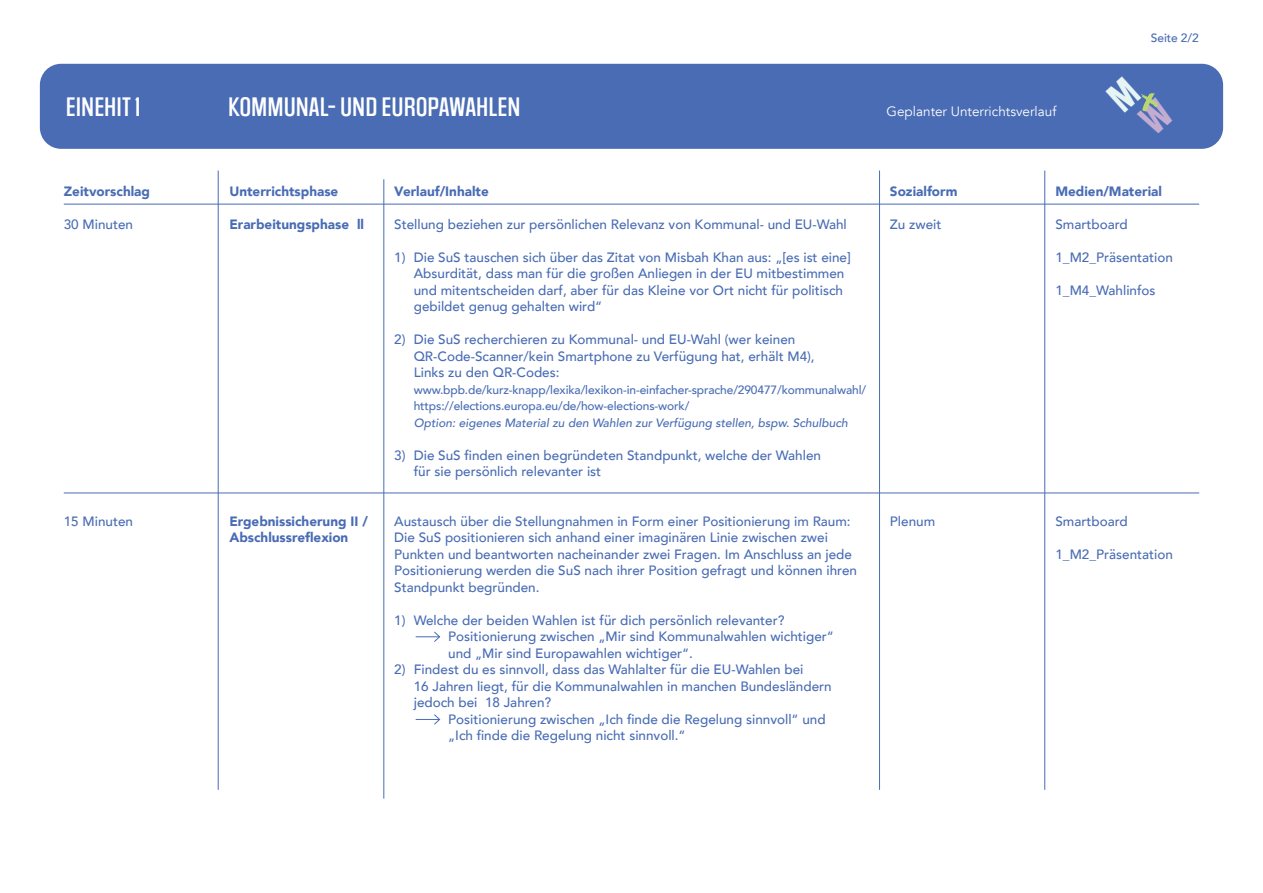
<style>
.page{position:relative;width:1263px;height:893px;background:#fff}
.page>*{position:absolute;margin:0;border:0;box-sizing:border-box;transform-origin:0 0}
.t1{font:500 22.5px "Social Gothic";color:#fff}
.t2{font:500 13.5px/16.5px "Avenir";color:#496cb4}
.t3{font:900 13.5px/16.5px "Avenir";color:#496cb4}
.t4{font:13.5px "Avenir";color:#fff}
.t5{font:500 12px "Avenir";letter-spacing:-.01em;color:#496cb4}
.t6{font:italic 500 12px "Avenir";color:#496cb4}
</style>
<div class="page">
<div style="left:40px;top:64px;width:1183px;height:85px;background:#496cb4;border-radius:21px"></div>
<hr style="left:64px;top:204px;width:1135px;height:1px;background:#496cb4">
<hr style="left:64px;top:493px;width:1135px;height:1px;background:#496cb4">
<hr style="left:218px;top:171px;width:1px;height:619px;background:#496cb4">
<hr style="left:384px;top:179px;width:1px;height:620px;background:#496cb4">
<hr style="left:879px;top:171px;width:1px;height:619px;background:#496cb4">
<hr style="left:1044px;top:171px;width:1px;height:619px;background:#496cb4">
<svg style="left:416px;top:631px;width:25px;height:11px"></svg>
<svg style="left:416px;top:714px;width:25px;height:11px"></svg>
<svg style="left:1141px;top:93px;width:17px;height:19px"></svg>
<p class="t1" style="left:66px;top:92px;width:76px">EINEHIT 1</p>
<p class="t1" style="left:228px;top:92px;width:294px">KOMMUNAL- UND EUROPAWAHLEN</p>
<p class="t4" style="left:887px;top:103px;width:171px">Geplanter Unterrichtsverlauf</p>
<p class="t5" style="left:1151px;top:28px;width:49px">Seite 2/2</p>
<p class="t3" style="left:64px;top:182px;width:88px">Zeitvorschlag</p>
<p class="t2" style="left:64px;top:215px;width:71px">30 Minuten</p>
<p class="t2" style="left:64px;top:512px;width:71px">15 Minuten</p>
<p class="t3" style="left:229px;top:182px;width:110px">Unterrichtsphase</p>
<p class="t3" style="left:229px;top:215px;width:136px">Erarbeitungsphase ll</p>
<p class="t3" style="left:229px;top:512px;width:140px">Ergebnissicherung II /<br>Abschlussreflexion</p>
<p class="t3" style="left:394px;top:182px;width:96px">Verlauf/Inhalte</p>
<p class="t2" style="left:394px;top:215px;width:454px">Stellung beziehen zur persönlichen Relevanz von Kommunal- und EU-Wahl</p>
<p class="t2" style="left:414px;top:248px;width:439px;text-indent:-19px">1) Die SuS tauschen sich über das Zitat von Misbah Khan aus: „[es ist eine]<br>Absurdität, dass man für die großen Anliegen in der EU mitbestimmen und mitentscheiden darf, aber für das Kleine vor Ort nicht für politisch</p>
<p class="t2" style="left:414px;top:298px;width:190px">gebildet genug gehalten wird“</p>
<p class="t2" style="left:394px;top:331px;width:403px">2) Die SuS recherchieren zu Kommunal- und EU-Wahl (wer keinen</p>
<p class="t2" style="left:414px;top:347px;width:402px">QR-Code-Scanner/kein Smartphone zu Verfügung hat, erhält M4),</p>
<p class="t2" style="left:414px;top:364px;width:147px">Links zu den QR-Codes:</p>
<p class="t5" style="left:414px;top:379px;width:454px">www.bpb.de/kurz-knapp/lexika/lexikon-in-einfacher-sprache/290477/kommunalwahl/</p>
<p class="t5" style="left:414px;top:396px;width:277px">https://elections.europa.eu/de/how-elections-work/</p>
<p class="t6" style="left:414px;top:415px;width:436px">Option: eigenes Material zu den Wahlen zur Verfügung stellen, bspw. Schulbuch</p>
<p class="t2" style="left:394px;top:446px;width:428px">3) Die SuS finden einen begründeten Standpunkt, welche der Wahlen</p>
<p class="t2" style="left:414px;top:463px;width:189px">für sie persönlich relevanter ist</p>
<p class="t2" style="left:394px;top:512px;width:464px">Austausch über die Stellungnahmen in Form einer Positionierung im Raum:<br>Die SuS positionieren sich anhand einer imaginären Linie zwischen zwei Punkten und beantworten nacheinander zwei Fragen. Im Anschluss an jede Positionierung werden die SuS nach ihrer Position gefragt und können ihren Standpunkt begründen.</p>
<p class="t2" style="left:394px;top:611px;width:392px">1) Welche der beiden Wahlen ist für dich persönlich relevanter?</p>
<p class="t2" style="left:448px;top:628px;width:387px">Positionierung zwischen „Mir sind Kommunalwahlen wichtiger“</p>
<p class="t2" style="left:448px;top:644px;width:246px">und „Mir sind Europawahlen wichtiger“.</p>
<p class="t2" style="left:394px;top:661px;width:411px">2) Findest du es sinnvoll, dass das Wahlalter für die EU-Wahlen bei</p>
<p class="t2" style="left:414px;top:677px;width:419px">16 Jahren liegt, für die Kommunalwahlen in manchen Bundesländern jedoch bei 18 Jahren?</p>
<p class="t2" style="left:448px;top:710px;width:379px">Positionierung zwischen „Ich finde die Regelung sinnvoll“ und</p>
<p class="t2" style="left:448px;top:727px;width:239px">„Ich finde die Regelung nicht sinnvoll.“</p>
<p class="t3" style="left:890px;top:182px;width:69px">Sozialform</p>
<p class="t2" style="left:890px;top:215px;width:53px">Zu zweit</p>
<p class="t2" style="left:890px;top:512px;width:47px">Plenum</p>
<p class="t3" style="left:1055px;top:182px;width:108px">Medien/Material</p>
<p class="t2" style="left:1055px;top:215px;width:74px">Smartboard</p>
<p class="t2" style="left:1055px;top:248px;width:119px">1_M2_Präsentation</p>
<p class="t2" style="left:1055px;top:281px;width:102px">1_M4_Wahlinfos</p>
<p class="t2" style="left:1055px;top:512px;width:74px">Smartboard</p>
<p class="t2" style="left:1055px;top:545px;width:119px">1_M2_Präsentation</p>
</div>
